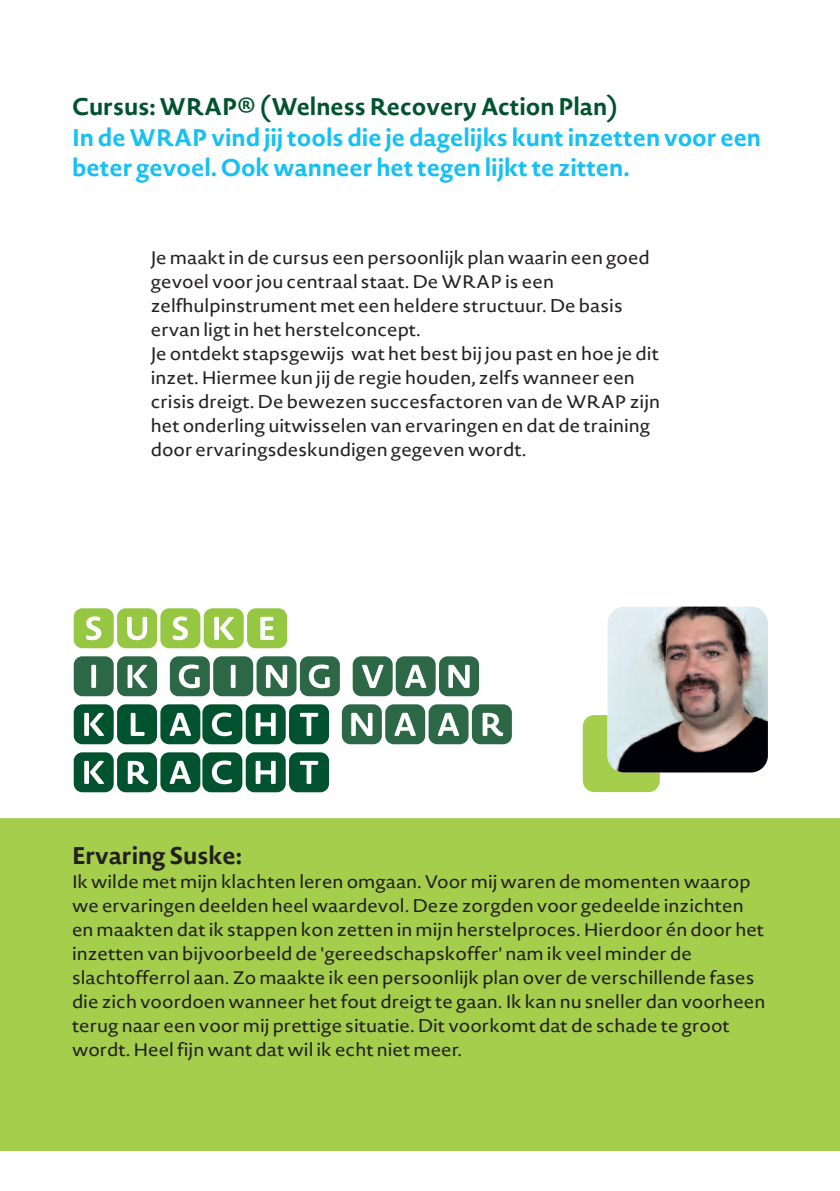
<style>
.page{position:relative;width:840px;height:1191px;background:#fff}
.page>*{position:absolute;margin:0;border:0;box-sizing:border-box;transform-origin:0 0}
.t1{font:56px/48px "Novel Sans Rd Pro Block";color:#2c6746}
.t2{font:56px "Novel Sans Rd Pro Block";color:#95c743}
.t3{font:700 24px/30.6px "Novel Sans Office Pro";color:#15c0f2}
.t4{font:700 24px "Novel Sans Office Pro";color:#01522e}
.t5{font:700 24px "Novel Sans Office Pro";color:#231f20}
.t6{font:18px/24px "Novel Sans Office Pro";color:#231f20;scale:1.07 1}
.s1{color:#01522e}
</style>
<div class="page">
<div style="left:0;top:818px;width:839px;height:333px;background:#a4ce4c"></div>
<div style="left:582px;top:715px;width:77px;height:77px;background:#a4ce4c;border-radius:11px"></div>
<img style="left:607px;top:606px;width:160px;height:166px;border-radius:17px">
<h2 class="t4" style="left:72px;top:90px;width:547px">Cursus: WRAP® (Welness Recovery Action Plan)</h2>
<h2 class="t3" style="left:72px;top:122px;width:690px">In de WRAP vind jij tools die je dagelijks kunt inzetten voor een beter gevoel. Ook wanneer het tegen lijkt te zitten.</h2>
<p class="t6" style="left:151px;top:246px;width:477px">Je maakt in de cursus een persoonlijk plan waarin een goed gevoel voor jou centraal staat. De WRAP is een zelfhulpinstrument met een heldere structuur. De basis ervan ligt in het herstelconcept.<br>Je ontdekt stapsgewijs wat het best bij jou past en hoe je dit inzet. Hiermee kun jij de regie houden, zelfs wanneer een crisis dreigt. De bewezen succesfactoren van de WRAP zijn het onderling uitwisselen van ervaringen en dat de training door ervaringsdeskundigen gegeven wordt.</p>
<h1 class="t2" style="left:73px;top:605px;width:218px">SUSKE</h1>
<h1 class="t1" style="left:73px;top:657px;width:443px">IK GING VAN<br><span class="s1">KLACHT</span> NAAR<br><span class="s1">KRACHT</span></h1>
<h2 class="t5" style="left:72px;top:839px;width:171px">Ervaring Suske:</h2>
<p class="t6" style="left:72px;top:870px;width:649px">Ik wilde met mijn klachten leren omgaan. Voor mij waren de momenten waarop we ervaringen deelden heel waardevol. Deze zorgden voor gedeelde inzichten en maakten dat ik stappen kon zetten in mijn herstelproces. Hierdoor én door het inzetten van bijvoorbeeld de 'gereedschapskoffer' nam ik veel minder de slachtofferrol aan. Zo maakte ik een persoonlijk plan over de verschillende fases die zich voordoen wanneer het fout dreigt te gaan. Ik kan nu sneller dan voorheen terug naar een voor mij prettige situatie. Dit voorkomt dat de schade te groot wordt. Heel fijn want dat wil ik echt niet meer.</p>
</div>
